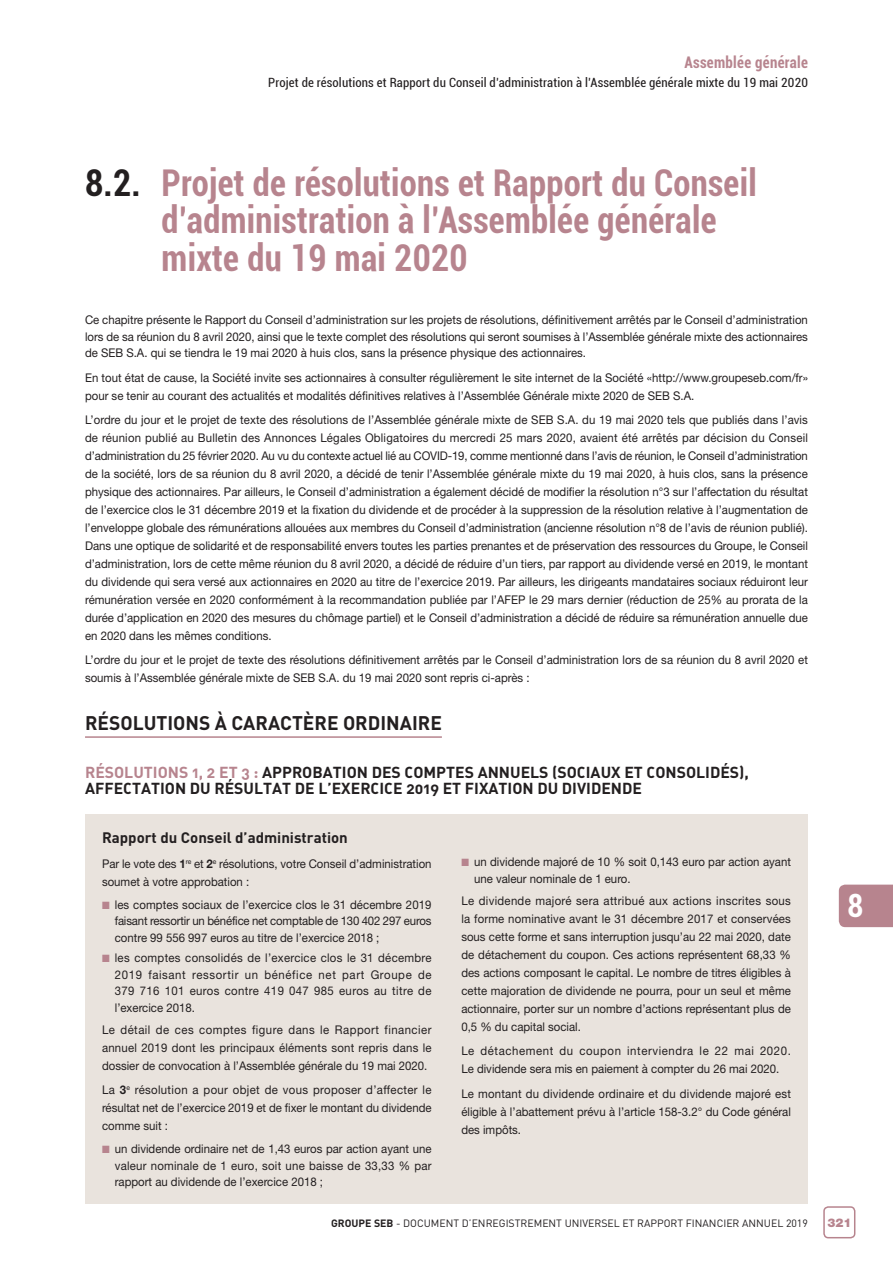
<style>
.page{position:relative;width:893px;height:1263px;background:#fff}
.page>*{position:absolute;margin:0;border:0;box-sizing:border-box;transform-origin:0 0}
.t1{font:700 condensed 36.9px/37.5px "Roboto";letter-spacing:.01em;color:#b7848e;scale:.93 1}
.t2{font:700 condensed 32.1px "Roboto";color:#fff;scale:.93 1}
.t3{font:700 19.5px "DIN";color:#231f20}
.t4{font:700 condensed 16.05px "Roboto";letter-spacing:.02em;color:#b7848e;scale:.93 1}
.t5{font:15.75px/16.5px "DIN Bold Alternate";color:#231f20}
.t6{font:700 15px "DIN";color:#231f20}
.t7{font:condensed 12.75px "Roboto";letter-spacing:.01em;color:#231f20}
.t8{font:12px/18px "Helvetica Neue LT Std";color:#231f20;text-align:justify;scale:.95 1}
.t9{font:12px/18px "Helvetica Neue LT Std";letter-spacing:.025em;color:#231f20;scale:.95 1}
.t10{font:900 12px "Helvetica Neue LT Std";color:#b7848e}
.t11{font:10.5px "DIN";color:#231f20}
.s1{color:#231f20}
.s2{color:#b7848e}
.s3{font-weight:700}
</style>
<div class="page">
<div style="left:839px;top:885px;width:54px;height:42px;background:#b7848e"></div>
<hr style="left:85px;top:736px;width:357px;height:2px;background:#b7848e">
<div style="left:85px;top:814px;width:723px;height:390px;background:#e9e3dd"></div>
<div style="left:823px;top:1206px;width:32px;height:32px;border:2px solid #b7848e;border-radius:4px"></div>
<h3 class="t4" style="left:684px;top:53px;width:134px">Assemblée générale</h3>
<p class="t7" style="left:268px;top:75px;width:541px">Projet de résolutions et Rapport du Conseil d’administration à l’Assemblée générale mixte du 19 mai 2020</p>
<h1 class="t1" style="left:162px;top:165px;width:642px;text-indent:-77px"><span class="s1">8.2.</span> Projet de résolutions et Rapport du Conseil d’administration à l’Assemblée générale mixte du 19 mai 2020</h1>
<p class="t8" style="left:85px;top:313px;width:762px;line-height:16.5px">Ce chapitre présente le Rapport du Conseil d’administration sur les projets de résolutions, définitivement arrêtés par le Conseil d’administration lors de sa réunion du 8 avril 2020, ainsi que le texte complet des résolutions qui seront soumises à l’Assemblée générale mixte des actionnaires de SEB S.A. qui se tiendra le 19 mai 2020 à huis clos, sans la présence physique des actionnaires.</p>
<p class="t8" style="left:85px;top:370px;width:762px">En tout état de cause , la Société invite ses actionnaires à consulter régulièrement le site internet de la Société «http://www.groupeseb.com/fr» pour se tenir au courant des actualités et modalités définitives relatives à l’Assemblée Générale mixte 2020 de SEB S.A.</p>
<p class="t8" style="left:85px;top:412px;width:762px">L’ordre du jour et le projet de texte des résolutions de l’Assemblée générale mixte de SEB S.A. du 19 mai 2020 tels que publiés dans l’avis de réunion publié au Bulletin des Annonces Légales Obligatoires du mercredi 25 mars 2020, avaient été arrêtés par décision du Conseil d’administration du 25 février 2020. Au vu du contexte actuel lié au COVID-19, comme mentionné dans l’avis de réunion, le Conseil d’administration de la société, lors de sa réunion du 8 avril 2020 , a décidé de tenir l’Assemblée générale mixte du 19 mai 2020, à huis clos, sans la présence physique des actionnaires. Par ailleurs, le Conseil d’administration a également décidé de modifier la résolution n°3 sur l’affectation du résultat de l’exercice clos le 31 décembre 2019 et la fixation du dividende et de procéder à la suppression de la résolution relative à l’augmentation de l’enveloppe globale des rémunérations allouées aux membres du Conseil d’administration (ancienne résolution n°8 de l’avis de réunion publié).<br>Dans une optique de solidarité et de responsabilité envers toutes les parties prenantes et de préservation des ressources du Groupe, le Conseil d’administration, lors de cette même réunion du 8 avril 2020, a décidé de réduire d’un tiers, par rapport au dividende versé en 2019, le montant du dividende qui sera versé aux actionnaires en 2020 au titre de l’exercice 2019. Par ailleurs, les dirigeants mandataires sociaux réduiront leur rémunération versée en 2020 conformément à la recommandation publiée par l’AFEP le 29 mars dernier (réduction de 25% au prorata de la durée d’application en 2020 des mesures du chômage partiel) et le Conseil d’administration a décidé de réduire sa rémunération annuelle due en 2020 dans les mêmes conditions.</p>
<p class="t8" style="left:85px;top:653px;width:762px">L’ordre du jour et le projet de texte des résolutions définitivement arrêtés par le Conseil d’administration lors de sa réunion du 8 avril 2020 et soumis à l’Assemblée générale mixte de SEB S.A. du 19 mai 2020 sont repris ci-après :</p>
<h3 class="t3" style="left:85px;top:710px;width:358px">RÉSOLUTIONS À CARACTÈRE ORDINAIRE</h3>
<h3 class="t5" style="left:85px;top:763px;width:665px"><span class="s2">RÉSOLUTIONS 1, 2 ET 3 :</span> APPROBATION DES COMPTES ANNUELS (SOCIAUX ET CONSOLIDÉS),<br>AFFECTATION DU RÉSULTAT DE L’EXERCICE 2019 ET FIXATION DU DIVIDENDE</h3>
<p class="t6" style="left:102px;top:828px;width:247px">Rapport du Conseil d’administration</p>
<p class="t8" style="left:102px;top:856px;width:348px">Par le vote des <span class="s3">1</span><sup>re</sup> et <span class="s3">2</span><sup>e</sup> résolutions, votre Conseil d’administration soumet à votre approbation :</p>
<p class="t8" style="left:115px;top:897px;width:335px;line-height:16.5px;text-indent:-13px"><span class="s2">■</span> les comptes sociaux de l’exercice clos le 31 décembre 2019 faisant ressortir un bénéfice net comptable de 130 402 297 euros contre 99 556 997 euros au titre de l’exercice 2018 ;</p>
<p class="t8" style="left:115px;top:951px;width:335px;line-height:16.5px;text-indent:-13px"><span class="s2">■</span> les comptes consolidés de l’exercice clos le 31 décembre 2019 faisant ressortir un bénéfice net part Groupe de 379 716 101 euros contre 419 047 985 euros au titre de l’exercice 2018.</p>
<p class="t8" style="left:102px;top:1022px;width:348px">Le détail de ces comptes figure dans le Rapport financier annuel 2019 dont les principaux éléments sont repris dans le dossier de convocation à l’Assemblée générale du 19 mai 2020.</p>
<p class="t8" style="left:102px;top:1083px;width:348px">La <span class="s3">3</span><sup>e</sup> résolution a pour objet de vous proposer d’affecter le r ésultat net de l’exercice 2019 et de fixer le montant du dividende comme suit :</p>
<p class="t8" style="left:115px;top:1142px;width:335px;line-height:16.5px;text-indent:-13px"><span class="s2">■</span> un dividende ordinaire net de 1,43 euros par action ayant une valeur nominale de 1 euro, soit une baisse de 33,33 % par rapport au dividende de l’exercice 2018 ;</p>
<p class="t8" style="left:474px;top:855px;width:335px;line-height:16.5px;text-indent:-13px"><span class="s2">■</span> un dividende majoré de 10 % soit 0,143 euro par action ayant une valeur nominale de 1 euro.</p>
<p class="t8" style="left:461px;top:893px;width:348px">Le dividende majoré sera attribué aux actions inscrites sous la forme nominative avant le 31 décembre 2017 et conservées sous cette forme et sans interruption jusqu’au 22 mai 2020, date de détachement du coupon. Ces actions représentent 68,33 % des actions composant le capital. Le nombre de titres éligibles à cette majoration de dividende ne pourra, pour un seul et même actionnaire, porter sur un nombre d’actions représentant plus de 0,5 % du capital social.</p>
<p class="t9" style="left:461px;top:1043px;width:348px">Le détachement du coupon interviendra le 22 mai 2020.<br>Le dividende sera mis en paiement à compter du 26 mai 2020.</p>
<p class="t8" style="left:461px;top:1086px;width:348px">Le montant du dividende ordinaire et du dividende majoré est éligible à l’abattement prévu à l’article 158-3.2° du Code général des impôts .</p>
<h2 class="t2" style="left:847px;top:887px;width:18px">8</h2>
<p class="t11" style="left:331px;top:1216px;width:478px"><span class="s3">GROUPE SEB</span> - DOCUMENT D’ENREGISTREMENT UNIVERSEL ET RAPPORT FINANCIER ANNUEL 2019</p>
<p class="t10" style="left:827px;top:1218px;width:26px">321</p>
</div>
